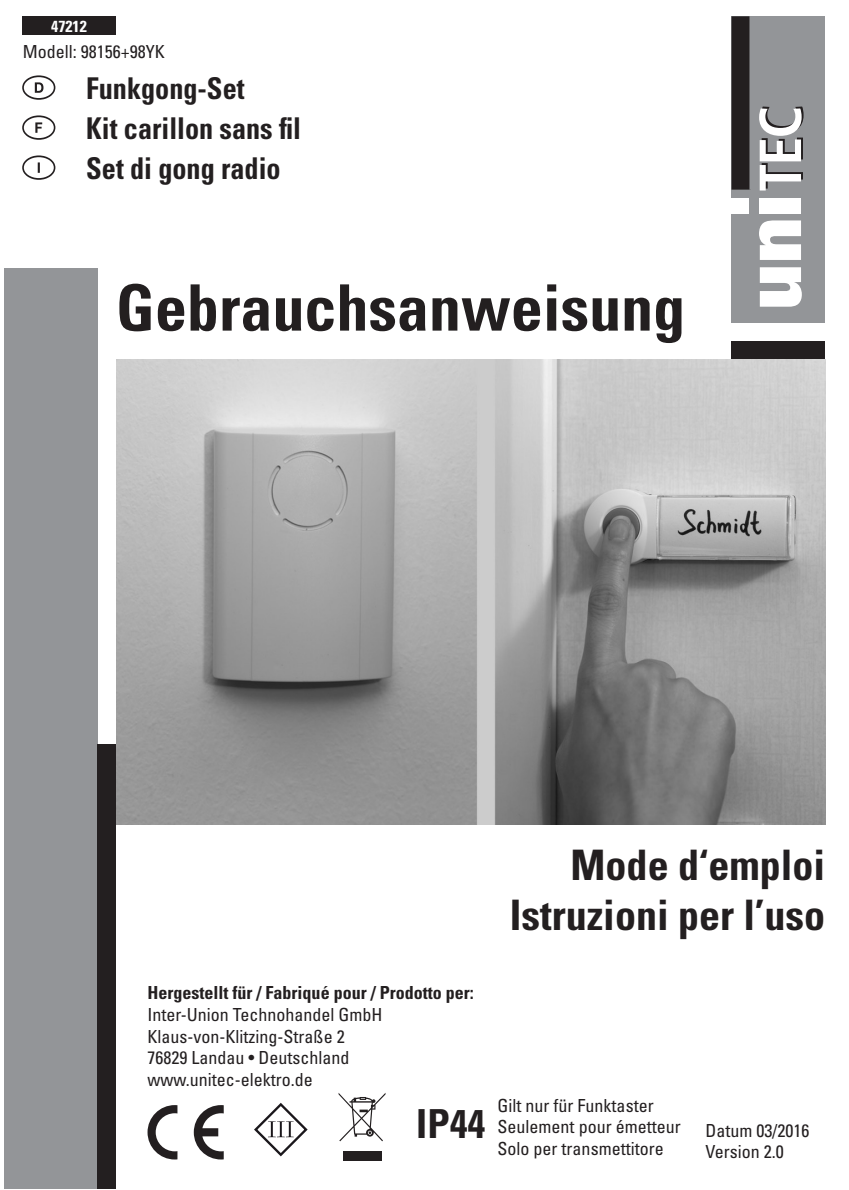
<style>
.page{position:relative;width:849px;height:1190px;background:#fff}
.page>*{position:absolute;margin:0;border:0;box-sizing:border-box;transform-origin:0 0}
.t1{font:700 condensed 64px "Univers";color:#231f20}
.t2{font:700 condensed 42px "Univers";color:#231f20}
.t3{font:700 condensed 40px "Univers";color:#231f20}
.t4{font:700 condensed 30px "Univers";color:#231f20;scale:.94 1}
.Body{font:condensed 18px/21.6px "Univers";color:#231f20}
.t5{font:700 condensed 16px "Univers";color:#fff}
.s1{font-weight:700}
</style>
<div class="page">
<div style="left:4px;top:268px;width:93px;height:920px;background:#939598"></div>
<div style="left:97px;top:744px;width:19px;height:444px;background:#231f20"></div>
<div style="left:731px;top:16px;width:93px;height:306px;background:#939598"></div>
<div style="left:731px;top:16px;width:18px;height:174px;background:#231f20"></div>
<svg style="left:759px;top:267px;width:42px;height:40px"></svg>
<svg style="left:759px;top:220px;width:41px;height:40px"></svg>
<div style="left:759px;top:198px;width:41px;height:16px;background:#fff"></div>
<div style="left:731px;top:198px;width:18px;height:16px;background:#fff"></div>
<svg style="left:759px;top:106px;width:44px;height:84px"></svg>
<div style="left:22px;top:16px;width:94px;height:19px;background:#231f20"></div>
<svg style="left:147px;top:1105px;width:77px;height:54px"></svg>
<div style="left:731px;top:341px;width:93px;height:18px;background:#231f20"></div>
<svg style="left:338px;top:1093px;width:47px;height:48px"></svg>
<div style="left:342px;top:1150px;width:39px;height:10px;background:#231f20"></div>
<svg style="left:254px;top:1102px;width:54px;height:55px"></svg>
<img style="left:116px;top:359px;width:708px;height:465px">
<svg style="left:22px;top:75px;width:33px;height:25px"></svg>
<svg style="left:22px;top:115px;width:33px;height:25px"></svg>
<svg style="left:22px;top:155px;width:33px;height:25px"></svg>
<p class="t5" style="left:51px;top:16px;width:37px">47212</p>
<p class="Body" style="left:23px;top:41px;width:143px">Modell: 98156+98YK</p>
<p class="t4" style="left:86px;top:70px;width:170px">Funkgong-Set</p>
<p class="t4" style="left:86px;top:110px;width:230px">Kit carillon sans fil</p>
<p class="t4" style="left:86px;top:150px;width:208px">Set di gong radio</p>
<h1 class="t1" style="left:116px;top:268px;width:570px">Gebrauchsanweisung</h1>
<p class="Body" style="left:147px;top:981px;width:327px"><span class="s1">Hergestellt für / Fabriqué pour / Prodotto per:<br></span>Inter-Union Technohandel GmbH<br>Klaus-von-Klitzing-Straße 2<br>76829 Landau • Deutschland www.unitec-elektro.de</p>
<p class="t2" style="left:570px;top:839px;width:256px">Mode d‘emploi</p>
<p class="t2" style="left:509px;top:889px;width:316px">Istruzioni per l’uso</p>
<h3 class="t3" style="left:416px;top:1099px;width:70px">IP44</h3>
<p class="Body" style="left:497px;top:1094px;width:184px">Gilt nur für Funktaster<br>Seulement pour émetteur<br>Solo per transmettitore</p>
<p class="Body" style="left:705px;top:1119px;width:105px">Datum 03/2016<br>Version 2.0</p>
</div>
